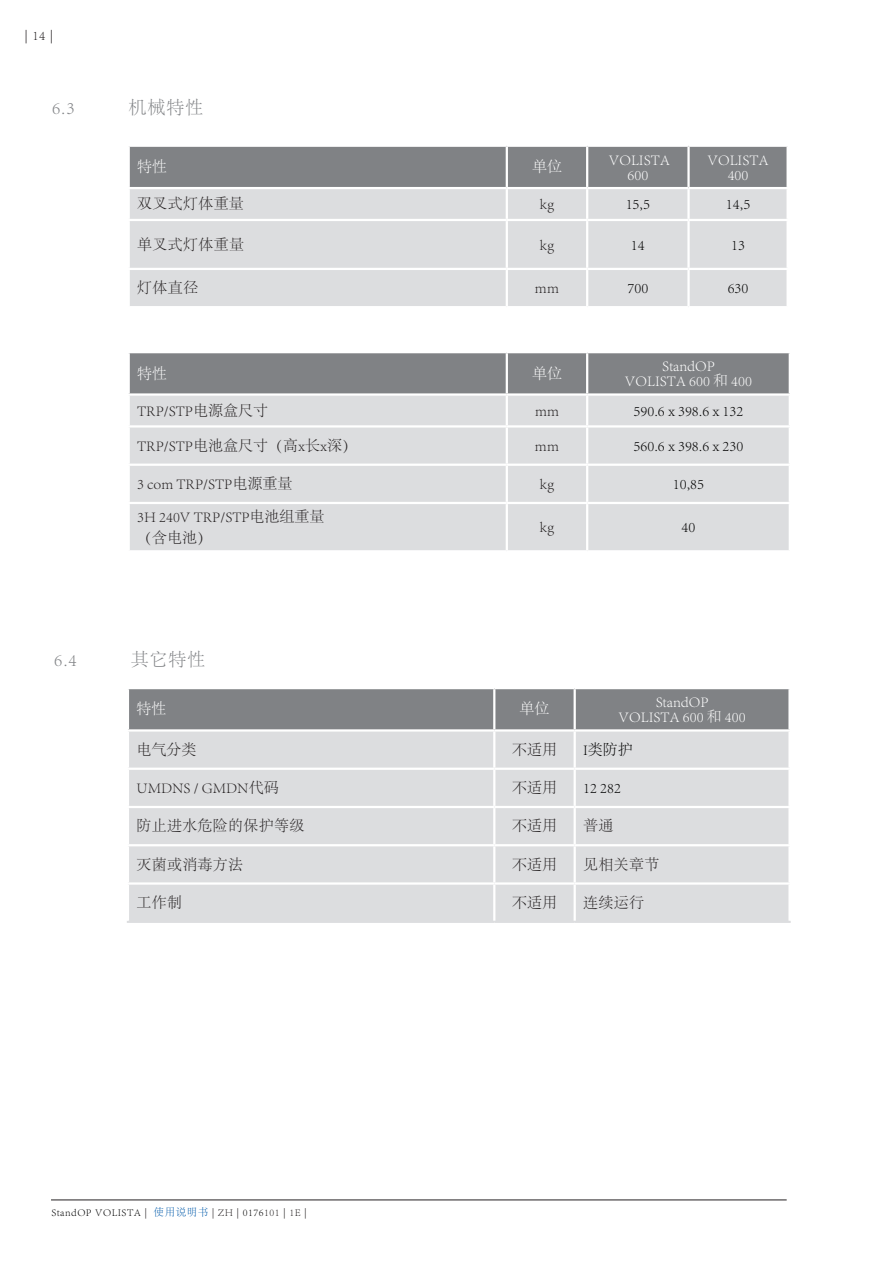
<style>
.page{position:relative;width:893px;height:1263px;background:#fff}
.page>*{position:absolute;margin:0;border:0;box-sizing:border-box;transform-origin:0 0}
.t1{font:300 18px "Adobe Song Std";letter-spacing:.05em;color:#808285}
.COPY-roman_10_14pt{font:300 15px "Adobe Song Std";color:#231f20}
.TABLE_TITLE-bold_10{font:300 15px/15px "Adobe Song Std";color:#fff;text-align:center}
.COPY-roman_10_14pt-2{font:300 15px "Adobe Song Std";color:#000}
.COPY-roman_10_14pt-3{font:300 15px "Adobe Song Std";letter-spacing:.02em;color:#231f20}
.COPY-roman_10_14pt-4{font:300 15px "Adobe Song Std";color:#fff}
.t2{font:300 13.5px "Adobe Song Std";color:#231f20}
.t3{font:300 10.5px "Adobe Song Std";letter-spacing:.05em;color:#000}
.s1{color:#231f20}
.s2{color:#015aaa}
</style>
<div class="page">
<hr style="left:51px;top:1199px;width:736px;height:1px;background:#231f20">
<div style="left:130px;top:147px;width:656px;height:40px;background:#808285"></div>
<div style="left:130px;top:189px;width:656px;height:117px;background:#dcdddf"></div>
<hr style="left:506px;top:147px;width:2px;height:40px;background:#fff">
<hr style="left:586px;top:147px;width:2px;height:40px;background:#fff">
<hr style="left:687px;top:147px;width:3px;height:40px;background:#fff">
<hr style="left:506px;top:189px;width:2px;height:30px;background:#fff">
<hr style="left:586px;top:189px;width:2px;height:30px;background:#fff">
<hr style="left:687px;top:189px;width:3px;height:30px;background:#fff">
<hr style="left:128px;top:219px;width:379px;height:2px;background:#fff">
<hr style="left:507px;top:219px;width:80px;height:2px;background:#fff">
<hr style="left:506px;top:221px;width:2px;height:47px;background:#fff">
<hr style="left:587px;top:219px;width:102px;height:2px;background:#fff">
<hr style="left:586px;top:221px;width:2px;height:47px;background:#fff">
<hr style="left:688px;top:219px;width:101px;height:2px;background:#fff">
<hr style="left:687px;top:221px;width:3px;height:47px;background:#fff">
<hr style="left:128px;top:268px;width:379px;height:2px;background:#fff">
<hr style="left:507px;top:268px;width:80px;height:2px;background:#fff">
<hr style="left:506px;top:270px;width:2px;height:36px;background:#fff">
<hr style="left:587px;top:268px;width:102px;height:2px;background:#fff">
<hr style="left:586px;top:270px;width:2px;height:36px;background:#fff">
<hr style="left:688px;top:268px;width:101px;height:2px;background:#fff">
<hr style="left:687px;top:270px;width:3px;height:36px;background:#fff">
<div style="left:130px;top:353px;width:659px;height:40px;background:#808285"></div>
<div style="left:130px;top:396px;width:659px;height:154px;background:#dcdddf"></div>
<hr style="left:506px;top:353px;width:2px;height:40px;background:#fff">
<hr style="left:586px;top:353px;width:2px;height:40px;background:#fff">
<hr style="left:506px;top:396px;width:2px;height:29px;background:#fff">
<hr style="left:586px;top:396px;width:2px;height:29px;background:#fff">
<hr style="left:128px;top:425px;width:379px;height:3px;background:#fff">
<hr style="left:507px;top:425px;width:80px;height:3px;background:#fff">
<hr style="left:506px;top:428px;width:2px;height:36px;background:#fff">
<hr style="left:587px;top:425px;width:204px;height:3px;background:#fff">
<hr style="left:586px;top:428px;width:2px;height:36px;background:#fff">
<hr style="left:128px;top:464px;width:379px;height:2px;background:#fff">
<hr style="left:507px;top:464px;width:80px;height:2px;background:#fff">
<hr style="left:506px;top:466px;width:2px;height:36px;background:#fff">
<hr style="left:587px;top:464px;width:204px;height:2px;background:#fff">
<hr style="left:586px;top:466px;width:2px;height:36px;background:#fff">
<hr style="left:128px;top:502px;width:379px;height:2px;background:#fff">
<hr style="left:507px;top:502px;width:80px;height:2px;background:#fff">
<hr style="left:506px;top:504px;width:2px;height:46px;background:#fff">
<hr style="left:587px;top:502px;width:204px;height:2px;background:#fff">
<hr style="left:586px;top:504px;width:2px;height:46px;background:#fff">
<div style="left:129px;top:689px;width:659px;height:40px;background:#808285"></div>
<div style="left:129px;top:731px;width:659px;height:190px;background:#dcdddf"></div>
<hr style="left:127px;top:921px;width:367px;height:2px;background:#dcdddf">
<hr style="left:494px;top:921px;width:81px;height:2px;background:#dcdddf">
<hr style="left:575px;top:921px;width:216px;height:2px;background:#dcdddf">
<hr style="left:493px;top:689px;width:2px;height:40px;background:#fff">
<hr style="left:574px;top:689px;width:2px;height:40px;background:#fff">
<hr style="left:493px;top:731px;width:2px;height:37px;background:#fff">
<hr style="left:574px;top:731px;width:2px;height:37px;background:#fff">
<hr style="left:127px;top:768px;width:367px;height:2px;background:#fff">
<hr style="left:494px;top:768px;width:81px;height:2px;background:#fff">
<hr style="left:493px;top:770px;width:2px;height:36px;background:#fff">
<hr style="left:575px;top:768px;width:216px;height:2px;background:#fff">
<hr style="left:574px;top:770px;width:2px;height:36px;background:#fff">
<hr style="left:127px;top:806px;width:367px;height:2px;background:#fff">
<hr style="left:494px;top:806px;width:81px;height:2px;background:#fff">
<hr style="left:493px;top:808px;width:2px;height:36px;background:#fff">
<hr style="left:575px;top:806px;width:216px;height:2px;background:#fff">
<hr style="left:574px;top:808px;width:2px;height:36px;background:#fff">
<hr style="left:127px;top:844px;width:367px;height:2px;background:#fff">
<hr style="left:494px;top:844px;width:81px;height:2px;background:#fff">
<hr style="left:493px;top:846px;width:2px;height:36px;background:#fff">
<hr style="left:575px;top:844px;width:216px;height:2px;background:#fff">
<hr style="left:574px;top:846px;width:2px;height:36px;background:#fff">
<hr style="left:127px;top:882px;width:367px;height:3px;background:#fff">
<hr style="left:494px;top:882px;width:81px;height:3px;background:#fff">
<hr style="left:493px;top:885px;width:2px;height:36px;background:#fff">
<hr style="left:575px;top:882px;width:216px;height:3px;background:#fff">
<hr style="left:574px;top:885px;width:2px;height:36px;background:#fff">
<p class="t2" style="left:24px;top:28px;width:30px">| 14 |</p>
<p class="t1" style="left:52px;top:98px;width:24px">6.3</p>
<p class="t1" style="left:129px;top:98px;width:76px">机械特性</p>
<p class="COPY-roman_10_14pt-4" style="left:137px;top:158px;width:31px">特性</p>
<p class="TABLE_TITLE-bold_10" style="left:532px;top:160px;width:31px">单位</p>
<p class="TABLE_TITLE-bold_10" style="left:609px;top:152px;width:63px">VOLISTA<br>600</p>
<p class="TABLE_TITLE-bold_10" style="left:707px;top:152px;width:63px">VOLISTA<br>400</p>
<p class="COPY-roman_10_14pt-3" style="left:137px;top:196px;width:108px">双叉式灯体重量</p>
<p class="COPY-roman_10_14pt" style="left:540px;top:196px;width:16px">kg</p>
<p class="COPY-roman_10_14pt-2" style="left:626px;top:196px;width:26px">15,5</p>
<p class="COPY-roman_10_14pt-2" style="left:726px;top:196px;width:26px">14,5</p>
<p class="COPY-roman_10_14pt-3" style="left:137px;top:236px;width:108px">单叉式灯体重量</p>
<p class="COPY-roman_10_14pt" style="left:540px;top:236px;width:16px">kg</p>
<p class="COPY-roman_10_14pt-2" style="left:631px;top:236px;width:15px">14</p>
<p class="COPY-roman_10_14pt-2" style="left:731px;top:236px;width:15px">13</p>
<p class="COPY-roman_10_14pt" style="left:137px;top:280px;width:62px">灯体直径</p>
<p class="COPY-roman_10_14pt" style="left:535px;top:280px;width:26px">mm</p>
<p class="COPY-roman_10_14pt-2" style="left:627px;top:280px;width:22px">700</p>
<p class="COPY-roman_10_14pt-2" style="left:728px;top:280px;width:22px">630</p>
<p class="COPY-roman_10_14pt-4" style="left:137px;top:365px;width:31px">特性</p>
<p class="TABLE_TITLE-bold_10" style="left:532px;top:366px;width:31px">单位</p>
<p class="TABLE_TITLE-bold_10" style="left:662px;top:359px;width:54px">StandOP</p>
<p class="TABLE_TITLE-bold_10" style="left:625px;top:374px;width:129px">VOLISTA 600 和 400</p>
<p class="COPY-roman_10_14pt" style="left:137px;top:402px;width:132px">TRP/STP电源盒尺寸</p>
<p class="COPY-roman_10_14pt" style="left:535px;top:402px;width:25px">mm</p>
<p class="COPY-roman_10_14pt-2" style="left:634px;top:402px;width:111px">590.6 x 398.6 x 132</p>
<p class="COPY-roman_10_14pt" style="left:137px;top:437px;width:221px">TRP/STP电池盒尺寸（高x长x深）</p>
<p class="COPY-roman_10_14pt" style="left:535px;top:437px;width:26px">mm</p>
<p class="COPY-roman_10_14pt-2" style="left:634px;top:437px;width:111px">560.6 x 398.6 x 230</p>
<p class="COPY-roman_10_14pt" style="left:137px;top:475px;width:157px">3 com TRP/STP电源重量</p>
<p class="COPY-roman_10_14pt" style="left:540px;top:475px;width:16px">kg</p>
<p class="COPY-roman_10_14pt-2" style="left:673px;top:475px;width:33px">10,85</p>
<p class="COPY-roman_10_14pt" style="left:137px;top:508px;width:189px">3H 240V TRP/STP电池组重量</p>
<p class="COPY-roman_10_14pt" style="left:137px;top:529px;width:76px">（含电池）</p>
<p class="COPY-roman_10_14pt" style="left:540px;top:519px;width:16px">kg</p>
<p class="COPY-roman_10_14pt-2" style="left:682px;top:519px;width:15px">40</p>
<p class="t1" style="left:54px;top:650px;width:24px">6.4</p>
<p class="t1" style="left:131px;top:650px;width:76px">其它特性</p>
<p class="COPY-roman_10_14pt-4" style="left:136px;top:701px;width:31px">特性</p>
<p class="TABLE_TITLE-bold_10" style="left:519px;top:702px;width:31px">单位</p>
<p class="TABLE_TITLE-bold_10" style="left:656px;top:694px;width:54px">StandOP</p>
<p class="TABLE_TITLE-bold_10" style="left:619px;top:709px;width:129px">VOLISTA 600 和 400</p>
<p class="COPY-roman_10_14pt" style="left:136px;top:741px;width:61px">电气分类</p>
<p class="COPY-roman_10_14pt" style="left:512px;top:741px;width:46px">不适用</p>
<p class="COPY-roman_10_14pt-2" style="left:583px;top:741px;width:51px">I类防护</p>
<p class="COPY-roman_10_14pt" style="left:136px;top:779px;width:144px">UMDNS / GMDN代码</p>
<p class="COPY-roman_10_14pt" style="left:512px;top:779px;width:46px">不适用</p>
<p class="COPY-roman_10_14pt-2" style="left:583px;top:779px;width:39px">12 282</p>
<p class="COPY-roman_10_14pt-3" style="left:136px;top:818px;width:170px">防止进水危险的保护等级</p>
<p class="COPY-roman_10_14pt" style="left:512px;top:818px;width:46px">不适用</p>
<p class="COPY-roman_10_14pt" style="left:583px;top:818px;width:32px">普通</p>
<p class="COPY-roman_10_14pt-3" style="left:136px;top:856px;width:108px">灭菌或消毒方法</p>
<p class="COPY-roman_10_14pt" style="left:512px;top:856px;width:46px">不适用</p>
<p class="COPY-roman_10_14pt" style="left:583px;top:856px;width:78px">见相关章节</p>
<p class="COPY-roman_10_14pt" style="left:136px;top:894px;width:47px">工作制</p>
<p class="COPY-roman_10_14pt" style="left:512px;top:894px;width:46px">不适用</p>
<p class="COPY-roman_10_14pt" style="left:583px;top:894px;width:62px">连续运行</p>
<p class="t3" style="left:51px;top:1207px;width:257px">StandOP VOLISTA <span class="s1">|</span> <span class="s2">使用说明书</span> <span class="s1">| ZH |</span> 0176<span class="s1">101 | 1E |</span></p>
</div>
